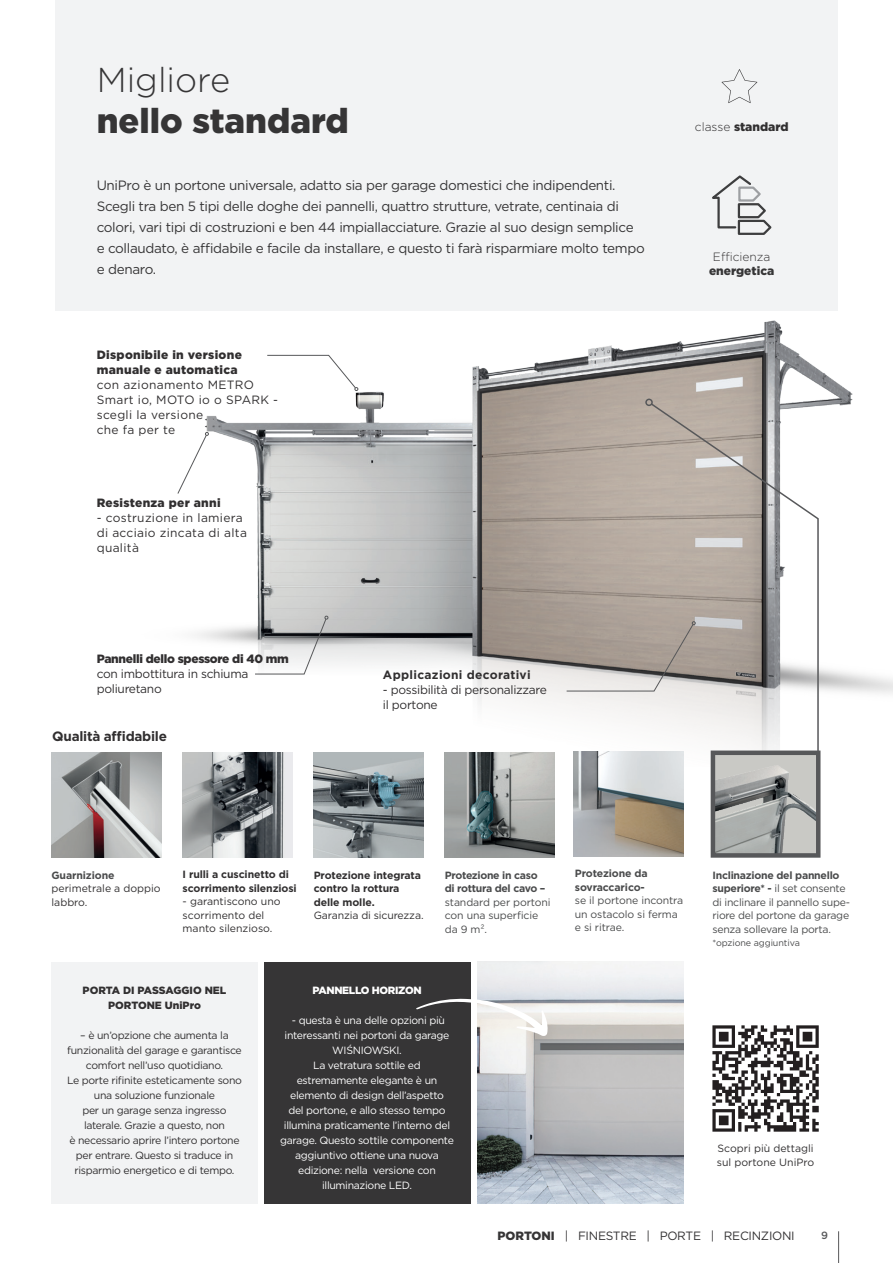
<style>
.page{position:relative;width:893px;height:1263px;background:#fff}
.page>*{position:absolute;margin:0;border:0;box-sizing:border-box;transform-origin:0 0}
._22_Roboto{font:900 34.5px "Gotham";color:#363536}
._22_Roboto-2{font:300 34.5px "Gotham";color:#363536}
._12_Roboto{font:13.5px/21px "Gotham";letter-spacing:-.025em;color:#363536}
._15_Roboto{font:700 13.5px "Gotham";letter-spacing:-.02em;color:#312f30}
.t1{font:12px/15px "Gotham";letter-spacing:.02em;color:#312f30}
.t2{font:12px/15px "Gotham";letter-spacing:-.025em;color:#312f30}
.t3{font:12px "Gotham";letter-spacing:-.025em;color:#333233}
.t4{font:700 12px "Gotham";letter-spacing:.025em;color:#312f30}
._10_C_Roboto{font:900 12px "Gotham";letter-spacing:.025em;color:#312f30}
._10_C_Roboto-2{font:900 12px "Gotham";color:#312f30}
.t5{font:300 12px "Gotham";color:#312f30}
.t6{font:900 12px "Gotham";color:#363536}
._10_C_Roboto-3{font:10.5px/15px "Gotham";letter-spacing:-.03em;color:#fff;text-align:center}
.t7{font:10.5px/15px "Gotham";letter-spacing:-.03em;color:#312f30;text-align:center}
.t8{font:10.5px/13.5px "Gotham";letter-spacing:-.025em;color:#4a4b4c}
.t9{font:10.5px/13.5px "Gotham";color:#312f30}
.t10{font:700 10.5px/13.5px "Gotham";letter-spacing:-.01em;color:#312f30}
.t11{font:900 10.5px/15px "Gotham";color:#312f30;text-align:center}
.t12{font:10.5px "Gotham";letter-spacing:-.01em;color:#312f30}
._10_C_Roboto-4{font:900 10.5px "Gotham";letter-spacing:-.03em;color:#fff}
.t13{font:500 10.5px "Gotham";color:#57585a}
.t14{font:9px "Gotham";letter-spacing:-.01em;color:#4a4b4c}
.s1{font-weight:900}
.s2{font-weight:300}
.s3{font-weight:700;color:#4a4b4c}
.s4{font-weight:700}
.s5{font-weight:900;color:#363536}
</style>
<div class="page">
<hr style="left:838px;top:1231px;width:1px;height:32px;background:#57585a">
<div style="left:55px;top:0;width:783px;height:310px;background:#f2f3f4"></div>
<img style="left:130px;top:310px;width:763px;height:457px">
<img style="left:52px;top:752px;width:109px;height:105px">
<img style="left:183px;top:752px;width:109px;height:105px">
<img style="left:314px;top:752px;width:110px;height:105px">
<img style="left:445px;top:752px;width:110px;height:105px">
<img style="left:574px;top:751px;width:110px;height:105px">
<svg style="left:649px;top:402px;width:170px;height:371px"></svg>
<div style="left:645px;top:399px;width:8px;height:7px;border:2px solid #57585a;border-radius:50%"></div>
<svg style="left:266px;top:355px;width:92px;height:36px"></svg>
<svg style="left:254px;top:616px;width:74px;height:59px"></svg>
<svg style="left:177px;top:432px;width:32px;height:62px"></svg>
<svg style="left:566px;top:621px;width:130px;height:71px;background:#b0a8a1"></svg>
<div style="left:52px;top:962px;width:205px;height:241px;background:#f2f3f4"></div>
<img style="left:478px;top:962px;width:206px;height:241px">
<div style="left:264px;top:962px;width:206px;height:241px;background:#363536"></div>
<svg style="left:416px;top:998px;width:132px;height:39px"></svg>
<svg style="left:722px;top:69px;width:35px;height:34px"></svg>
<svg style="left:712px;top:175px;width:60px;height:60px"></svg>
<svg style="left:712px;top:1025px;width:107px;height:107px"></svg>
<img style="left:716px;top:757px;width:99px;height:96px">
<div style="left:711px;top:750px;width:109px;height:108px;border:4px solid #57585a"></div>
<p class="_22_Roboto-2" style="left:97px;top:58px;width:135px">Migliore</p>
<p class="_22_Roboto" style="left:97px;top:97px;width:254px">nello standard</p>
<p class="_12_Roboto" style="left:97px;top:175px;width:549px">UniPro è un portone universale, adatto sia per garage domestici che indipendenti.<br>Scegli tra ben 5 tipi delle doghe dei pannelli, quattro strutture, vetrate, centinaia di colori, vari tipi di costruzioni e ben 44 impiallacciature. Grazie al suo design semplice e collaudato, è affidabile e facile da installare, e questo ti farà risparmiare molto tempo e denaro.</p>
<p class="t1" style="left:97px;top:347px;width:183px"><span class="s1">Disponibile in versione manuale e automatica<br></span>con azionamento METRO<br>Smart io, MOTO io o SPARK - scegli la versione<br>che fa per te</p>
<p class="_10_C_Roboto" style="left:97px;top:494px;width:125px">Resistenza per anni</p>
<p class="t1" style="left:97px;top:510px;width:152px">- costruzione in lamiera di acciaio zincata di alta qualità</p>
<p class="t2" style="left:97px;top:651px;width:194px"><span class="s1">Pannelli dello spessore di 40 mm </span>con imbottitura in schiuma poliuretano</p>
<p class="_15_Roboto" style="left:52px;top:727px;width:116px">Qualità affidabile</p>
<p class="t4" style="left:383px;top:667px;width:149px">Applicazioni decorativi</p>
<p class="t2" style="left:383px;top:682px;width:166px">- possibilità di personalizzare il portone</p>
<p class="_10_C_Roboto-2" style="left:695px;top:119px;width:95px"><span class="s2">classe</span> standard</p>
<p class="t5" style="left:713px;top:249px;width:59px">Efficienza</p>
<p class="t6" style="left:709px;top:262px;width:67px">energetica</p>
<p class="t9" style="left:52px;top:868px;width:111px"><span class="s3">Guarnizione </span>perimetrale a doppio labbro.</p>
<p class="t10" style="left:183px;top:868px;width:116px">I rulli a cuscinetto di scorrimento silenziosi</p>
<p class="t9" style="left:183px;top:894px;width:99px">- garantiscono uno scorrimento del manto silenzioso.</p>
<p class="t10" style="left:314px;top:868px;width:109px">Protezione integrata contro la rottura delle molle.</p>
<p class="t12" style="left:314px;top:909px;width:111px">Garanzia di sicurezza.</p>
<p class="t8" style="left:445px;top:868px;width:107px"><span class="s4">Protezione in caso<br>di rottura del cavo – </span>standard per portoni con una superficie da 9 m².</p>
<p class="t8" style="left:575px;top:866px;width:110px"><span class="s4">Protezione da sovraccarico-<br></span>se il portone incontra un ostacolo si ferma e si ritrae.</p>
<p class="t11" style="left:83px;top:982px;width:145px">PORTA DI PASSAGGIO NEL<br>PORTONE UniPro</p>
<p class="t7" style="left:67px;top:1027px;width:176px">– è un’opzione che aumenta la funzionalità del garage e garantisce comfort nell’uso quotidiano.<br>Le porte rifinite esteticamente sono una soluzione funzionale</p>
<p class="t7" style="left:69px;top:1102px;width:172px">per un garage senza ingresso laterale. Grazie a questo, non<br>è necessario aprire l’intero portone per entrare. Questo si traduce in risparmio energetico e di tempo.</p>
<p class="_10_C_Roboto-4" style="left:312px;top:983px;width:111px">PANNELLO HORIZON</p>
<p class="_10_C_Roboto-3" style="left:285px;top:1012px;width:166px">- questa è una delle opzioni più interessanti nei portoni da garage<br>WIŚNIOWSKI.</p>
<p class="_10_C_Roboto-3" style="left:280px;top:1057px;width:175px">La vetratura sottile ed estremamente elegante è un elemento di design dell’aspetto<br>del portone, e allo stesso tempo illumina praticamente l’interno del garage. Questo sottile componente aggiuntivo ottiene una nuova edizione: nella versione con illuminazione LED.</p>
<p class="t8" style="left:712px;top:868px;width:139px"><span class="s4">Inclinazione del pannello superiore* -</span> il set consente di inclinare il pannello supe&shy;riore del portone da garage senza sollevare la porta.</p>
<p class="t14" style="left:712px;top:937px;width:89px">*opzione aggiuntiva</p>
<p class="t9" style="left:717px;top:1142px;width:99px">Scopri più dettagli sul portone UniPro</p>
<p class="t3" style="left:497px;top:1228px;width:299px"><span class="s5">PORTONI</span> | FINESTRE | PORTE | RECINZIONI</p>
<p class="t13" style="left:821px;top:1229px;width:8px">9</p>
</div>
